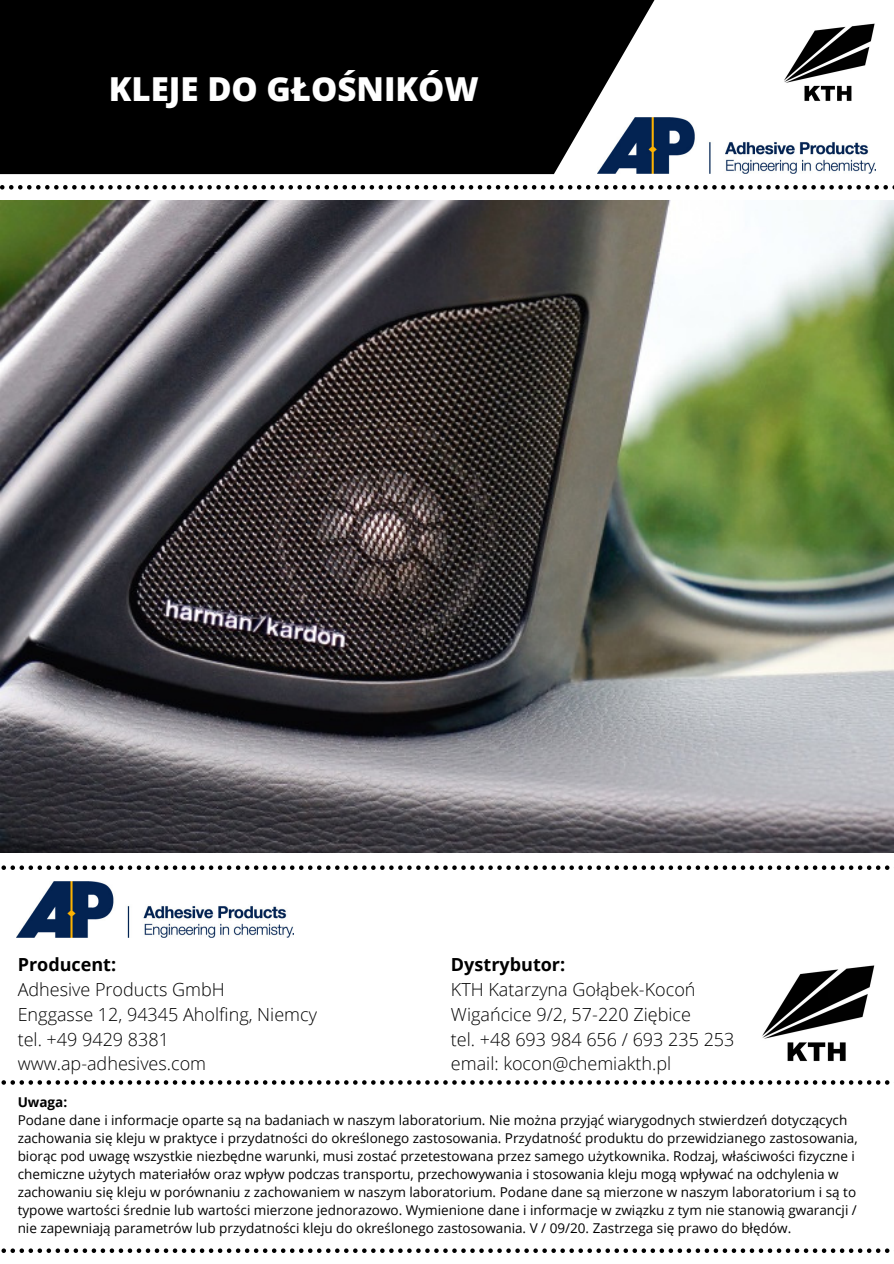
<style>
.page{position:relative;width:894px;height:1264px;background:#fff}
.page>*{position:absolute;margin:0;border:0;box-sizing:border-box;transform-origin:0 0}
.t1{font:800 33px "Open Sans";color:#fff}
.t2{font:300 18px "Open Sans";color:#000}
.t3{font:700 18px "Open Sans";color:#000}
.t4{font:13.5px/18px "Open Sans";color:#000}
.t5{font:700 13.5px "Open Sans";color:#000}
</style>
<div class="page">
<div style="left:0;top:0;width:655px;height:174px;background:#000"></div>
<img style="left:784px;top:23px;width:91px;height:78px">
<img style="left:597px;top:117px;width:277px;height:57px">
<svg style="left:0;top:185px;width:893px;height:4px"></svg>
<svg style="left:1px;top:1248px;width:889px;height:4px"></svg>
<img style="left:762px;top:965px;width:112px;height:96px">
<img style="left:16px;top:881px;width:277px;height:56px">
<svg style="left:1px;top:1080px;width:889px;height:4px"></svg>
<svg style="left:1px;top:865px;width:889px;height:5px"></svg>
<img style="left:0;top:200px;width:893px;height:652px">
<p class="t1" style="left:109px;top:66px;width:371px">KLEJE DO GŁOŚNIKÓW</p>
<p class="t3" style="left:18px;top:951px;width:100px">Producent:</p>
<p class="t2" style="left:18px;top:976px;width:208px">Adhesive Products GmbH</p>
<p class="t2" style="left:18px;top:1001px;width:301px">Enggasse 12, 94345 Aholfing, Niemcy</p>
<p class="t2" style="left:18px;top:1026px;width:153px">tel. +49 9429 8381</p>
<p class="t2" style="left:18px;top:1051px;width:190px">www.ap-adhesives.com</p>
<p class="t3" style="left:451px;top:951px;width:116px">Dystrybutor:</p>
<p class="t2" style="left:451px;top:976px;width:246px">KTH Katarzyna Gołąbek-Kocoń</p>
<p class="t2" style="left:451px;top:1001px;width:241px">Wigańcice 9/2, 57-220 Ziębice</p>
<p class="t2" style="left:451px;top:1026px;width:285px">tel. +48 693 984 656 / 693 235 253</p>
<p class="t2" style="left:451px;top:1051px;width:222px">email: kocon@chemiakth.pl</p>
<p class="t5" style="left:18px;top:1092px;width:51px">Uwaga:</p>
<p class="t4" style="left:18px;top:1110px;width:841px">Podane dane i informacje oparte są na badaniach w naszym laboratorium. Nie można przyjąć wiarygodnych stwierdzeń dotyczących zachowania się kleju w praktyce i przydatności do określonego zastosowania. Przydatność produktu do przewidzianego zastosowania, biorąc pod uwagę wszystkie niezbędne warunki, musi zostać przetestowana przez samego użytkownika. Rodzaj, właściwości fizyczne i chemiczne użytych materiałów oraz wpływ podczas transportu, przechowywania i stosowania kleju mogą wpływać na odchylenia w zachowaniu się kleju w porównaniu z zachowaniem w naszym laboratorium. Podane dane są mierzone w naszym laboratorium i są to typowe wartości średnie lub wartości mierzone jednorazowo. Wymienione dane i informacje w związku z tym nie stanowią gwarancji / nie zapewniają parametrów lub przydatności kleju do określonego zastosowania. V / 09/20. Zastrzega się prawo do błędów.</p>
</div>
